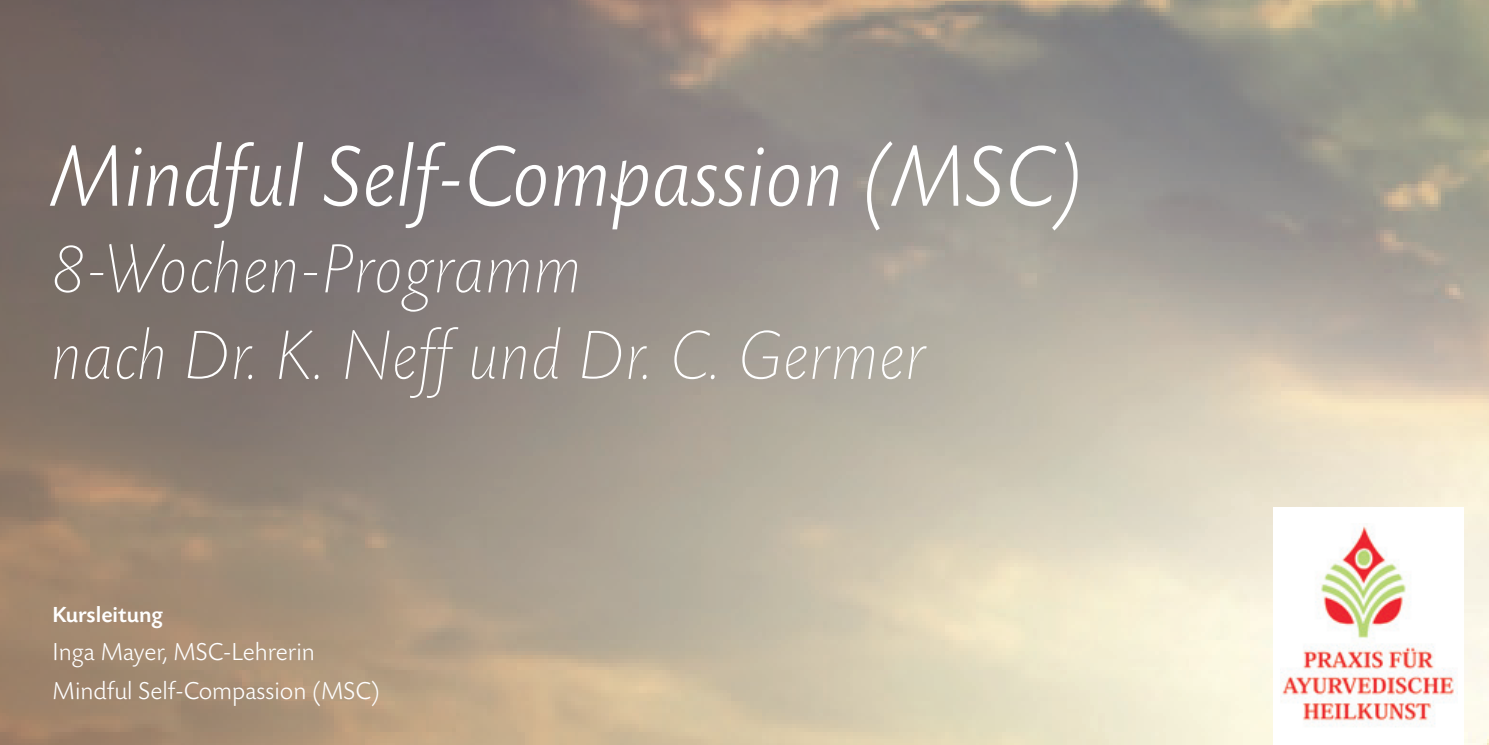
<style>
.page{position:relative;width:1489px;height:745px;background:#fff}
.page>*{position:absolute;margin:0;border:0;box-sizing:border-box;transform-origin:0 0}
.t1{font:italic 300 89.5px "Today SB";color:#fff}
.t2{font:italic 300 expanded 72px/86.5px "Today SB";color:#fff}
.t3{font:300 25.5px/38.8px "Today SB";color:#fff}
.t4{font:500 23px "Today SB";color:#fff}
</style>
<div class="page">
<img style="left:0;top:0;width:1488px;height:744px">
<div style="left:1273px;top:507px;width:190px;height:237px;background:#fff"></div>
<img style="left:1281px;top:526px;width:175px;height:201px">
<h1 class="t1" style="left:53px;top:130px;width:1034px">Mindful Self-Compassion (MSC)</h1>
<h2 class="t2" style="left:53px;top:228px;width:877px">8-Wochen-Programm<br>nach Dr. K. Neff und Dr. C. Germer</h2>
<p class="t4" style="left:53px;top:601px;width:112px">Kursleitung</p>
<p class="t3" style="left:53px;top:633px;width:328px">Inga Mayer, MSC-Lehrerin<br>Mindful Self-Compassion (MSC)</p>
</div>
